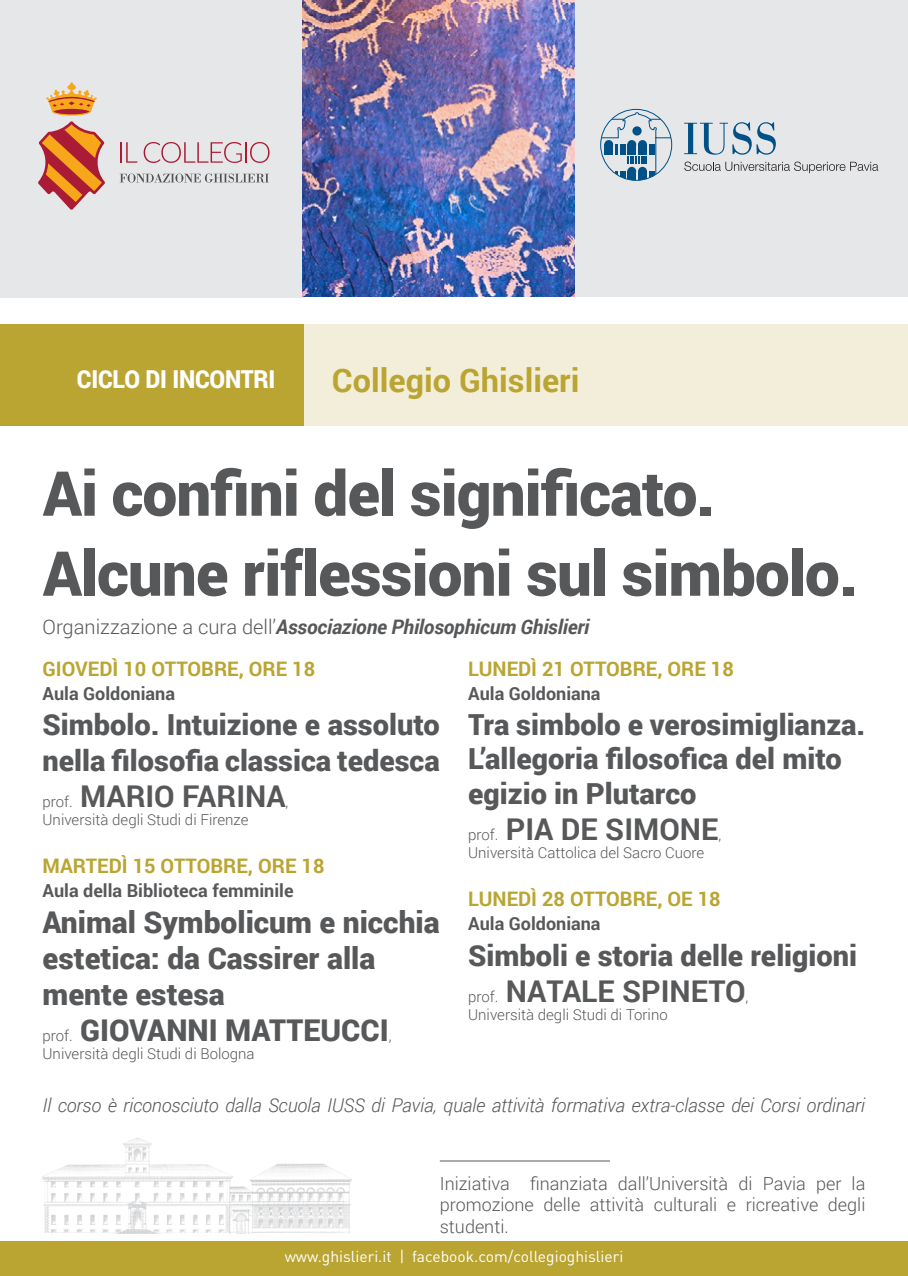
<style>
.page{position:relative;width:908px;height:1276px;background:#fff}
.page>*{position:absolute;margin:0;border:0;box-sizing:border-box;transform-origin:0 0}
.Corpo_del_testo{font:900 62px/80px "Roboto";letter-spacing:-.015em;color:#57585a}
.luogo{font:700 32.5px "Roboto";color:#bba532}
.Normale{font:900 30px/36px "Roboto";color:#57585a}
.Normale-2{font:700 30px "Roboto";color:#57585a}
.Normale-3{font:900 29px/34.8px "Roboto";color:#57585a}
.t1{font:900 24.7px "Roboto";letter-spacing:-.01em;color:#fff;scale:.93 1}
.Normale-4{font:700 20px "Roboto";color:#bba532}
.Corpo_del_testo-2{font:italic 700 20px "Roboto";letter-spacing:-.01em;color:#57585a}
.Corpo_del_testo-3{font:italic 300 19px "Roboto";letter-spacing:-.01em;color:#57585a}
.Titolo_1{font:300 18px/21.6px "Roboto";color:#57585a;text-align:justify}
.Normale-5{font:700 18px "Roboto";color:#57585a}
.t2{font:15.6px "DIN";color:#fff}
.Normale-6{font:300 15px "Roboto";color:#57585a}
.s1{font-weight:300;font-style:normal}
.s2{font-weight:300;font-size:15px}
</style>
<div class="page">
<img style="left:43px;top:1137px;width:309px;height:96px">
<div style="left:0;top:1242px;width:907px;height:34px;background:#bba532"></div>
<div style="left:0;top:0;width:303px;height:298px;background:#e6e7e9"></div>
<div style="left:303px;top:325px;width:604px;height:101px;background:#f3eed9"></div>
<div style="left:0;top:325px;width:303px;height:101px;background:#bba532"></div>
<div style="left:573px;top:0;width:334px;height:296px;background:#e6e7e9"></div>
<svg style="left:684px;top:122px;width:91px;height:33px"></svg>
<svg style="left:684px;top:162px;width:193px;height:11px"></svg>
<svg style="left:600px;top:112px;width:71px;height:68px"></svg>
<div style="left:600px;top:109px;width:71px;height:72px;border:1px solid #005187;border-radius:50%"></div>
<img style="left:302px;top:0;width:272px;height:296px">
<svg style="left:120px;top:142px;width:17px;height:21px"></svg>
<svg style="left:144px;top:142px;width:98px;height:21px"></svg>
<hr style="left:245px;top:142px;width:2px;height:21px;background:#aa1c35">
<svg style="left:250px;top:142px;width:19px;height:21px"></svg>
<svg style="left:119px;top:173px;width:150px;height:10px"></svg>
<svg style="left:38px;top:82px;width:67px;height:128px"></svg>
<hr style="left:439px;top:1160px;width:170px;height:1px;background:#57585a">
<p class="t1" style="left:77px;top:362px;width:215px">CICLO DI INCONTRI</p>
<p class="luogo" style="left:332px;top:358px;width:249px">Collegio Ghislieri</p>
<p class="Corpo_del_testo" style="left:43px;top:451px;width:816px">Ai confini del significato.<br>Alcune riflessioni sul simbolo.</p>
<p class="Corpo_del_testo-2" style="left:43px;top:613px;width:548px"><span class="s1">Organizzazione a cura dell’</span>Associazione Philosophicum Ghislieri</p>
<p class="Normale-4" style="left:43px;top:654px;width:274px">GIOVEDÌ 10 OTTOBRE, ORE 18</p>
<p class="Normale-5" style="left:43px;top:681px;width:134px">Aula Goldoniana</p>
<p class="Normale-3" style="left:43px;top:705px;width:398px;line-height:36px">Simbolo. Intuizione e assoluto nella filosofia classica tedesca</p>
<p class="Normale-2" style="left:43px;top:775px;width:247px"><span class="s2">prof.</span> MARIO FARINA<span class="s2">,</span></p>
<p class="Normale-6" style="left:43px;top:809px;width:207px">Università degli Studi di Firenze</p>
<p class="Normale-4" style="left:43px;top:851px;width:283px">MARTEDÌ 15 OTTOBRE, ORE 18</p>
<p class="Normale-5" style="left:43px;top:877px;width:252px">Aula della Biblioteca femminile</p>
<p class="Normale" style="left:43px;top:903px;width:398px">Animal Symbolicum e nicchia estetica: da Cassirer alla mente estesa</p>
<p class="Normale" style="left:43px;top:1011px;width:350px"><span class="s2">prof.</span> GIOVANNI MATTEUCCI<span class="s2">,</span></p>
<p class="Normale-6" style="left:43px;top:1043px;width:213px">Università degli Studi di Bologna</p>
<p class="Normale-4" style="left:468px;top:654px;width:267px">LUNEDÌ 21 OTTOBRE, ORE 18</p>
<p class="Normale-5" style="left:468px;top:681px;width:134px">Aula Goldoniana</p>
<p class="Normale-3" style="left:468px;top:706px;width:398px">Tra simbolo e verosimiglianza.<br>L’allegoria filosofica del mito egizio in Plutarco</p>
<p class="Normale-2" style="left:468px;top:808px;width:254px"><span class="s2">prof.</span> PIA DE SIMONE<span class="s2">,</span></p>
<p class="Normale-6" style="left:468px;top:842px;width:237px">Università Cattolica del Sacro Cuore</p>
<p class="Normale-4" style="left:468px;top:885px;width:254px">LUNEDÌ 28 OTTOBRE, OE 18</p>
<p class="Normale-5" style="left:468px;top:911px;width:134px">Aula Goldoniana</p>
<p class="Normale-3" style="left:468px;top:937px;width:390px">Simboli e storia delle religioni</p>
<p class="Normale-2" style="left:468px;top:970px;width:282px"><span class="s2">prof.</span> NATALE SPINETO<span class="s2">,</span></p>
<p class="Normale-6" style="left:468px;top:1004px;width:201px">Università degli Studi di Torino</p>
<p class="Corpo_del_testo-3" style="left:43px;top:1092px;width:823px">Il corso è riconosciuto dalla Scuola IUSS di Pavia, quale attività formativa extra-classe dei Corsi ordinari</p>
<p class="Titolo_1" style="left:439px;top:1172px;width:427px">Iniziativa finanziata dall’Università di Pavia per la promozione delle attività culturali e ricreative degli studenti.</p>
<p class="t2" style="left:284px;top:1246px;width:340px">www.ghislieri.it | facebook.com/collegioghislieri</p>
</div>
